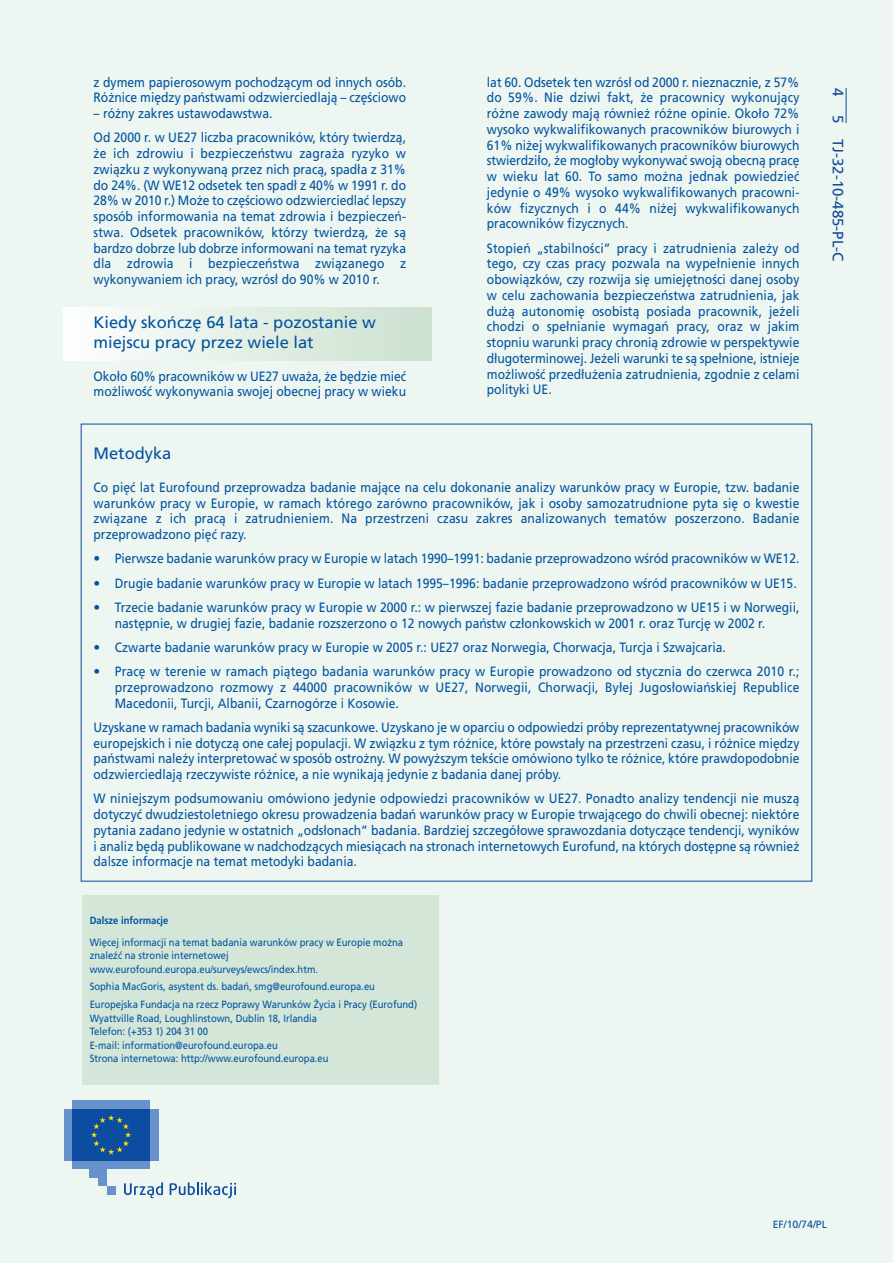
<style>
.page{position:relative;width:893px;height:1263px;background:#edf6f0}
.page>*{position:absolute;margin:0;border:0;box-sizing:border-box;transform-origin:0 0}
.t1{font:16.5px/19.8px "Frutiger LT Com";color:#0153a0}
.t2{font:15px "Frutiger LT Com";color:#0f499d}
.t3{font:13.5px/15.8px "Frutiger LT Com";color:#0153a0;text-align:justify;scale:.9 1}
.t4{font:13.5px/15.8px "Frutiger LT Com";color:#0153a0}
.t5{font:10.5px/13.5px "Frutiger LT Com";color:#0153a0;scale:.9 1}
.t6{font:700 10.5px "Frutiger LT Com";color:#0153a0;scale:.9 1}
.t7{font:10.5px "Frutiger LT Com";color:#0153a0}
</style>
<div class="page">
<svg style="left:124px;top:1182px;width:39px;height:16px"></svg>
<svg style="left:170px;top:1182px;width:66px;height:16px"></svg>
<div style="left:72px;top:1100px;width:78px;height:9px;background:#6892cc"></div>
<div style="left:72px;top:1160px;width:78px;height:9px;background:#6892cc"></div>
<div style="left:150px;top:1109px;width:8px;height:51px;background:#6892cc"></div>
<div style="left:64px;top:1109px;width:8px;height:51px;background:#6892cc"></div>
<div style="left:90px;top:1160px;width:17px;height:18px;background:#6892cc"></div>
<div style="left:98px;top:1160px;width:9px;height:26px;background:#6892cc"></div>
<div style="left:107px;top:1186px;width:8px;height:9px;background:#6892cc"></div>
<div style="left:72px;top:1109px;width:78px;height:51px;background:#0d4da1"></div>
<svg style="left:91px;top:1115px;width:40px;height:39px"></svg>
<div style="left:64px;top:307px;width:368px;height:53px;background:linear-gradient(to right,#fdfefe,#cbe0cf)"></div>
<hr style="left:846px;top:88px;width:1px;height:35px;background:#0f499d">
<div style="left:82px;top:895px;width:357px;height:190px;background:#d4e6d8"></div>
<p class="t3" style="left:94px;top:74px;width:349px">z dymem papierosowym pochodzącym od innych osób.<br>Różnice między państwami odzwierciedlają – częściowo</p>
<p class="t3" style="left:94px;top:101px;width:349px;line-height:24.3px">– różny zakres ustawodawstwa.<br>Od 2000 r. w UE27 liczba pracowników, który twierdzą,</p>
<p class="t3" style="left:94px;top:146px;width:349px">że ich zdrowiu i bezpieczeństwu zagraża ryzyko w związku z wykonywaną przez nich pracą, spadła z 31% do 24%. (W WE12 odsetek ten spadł z 40% w 1991 r. do 28% w 2010 r.) Może to częściowo odzwierciedlać lepszy sposób informowania na temat zdrowia i bezpieczeń&shy;stwa. Odsetek pracowników, którzy twierdzą, że są bardzo dobrze lub dobrze informowani na temat ryzyka dla zdrowia i bezpieczeństwa związanego z wykonywaniem ich pracy, wzrósł do 90% w 2010 r.</p>
<p class="t1" style="left:94px;top:313px;width:284px">Kiedy skończę 64 lata - pozostanie w miejscu pracy przez wiele lat</p>
<p class="t3" style="left:94px;top:368px;width:349px">Około 60% pracowników w UE27 uważa, że będzie mieć możliwość wykonywania swojej obecnej pracy w wieku</p>
<p class="t3" style="left:487px;top:74px;width:349px">lat 60. Odsetek ten wzrósł od 2000 r. nieznacznie, z 57% do 59%. Nie dziwi fakt, że pracownicy wykonujący różne zawody mają również różne opinie. Około 72% wysoko wykwalifikowanych pracowników biurowych i 61% niżej wykwalifikowanych pracowników biurowych stwierdziło, że mogłoby wykonywać swoją obecną pracę w wieku lat 60. To samo można jednak powiedzieć jedynie o 49% wysoko wykwalifikowanych pracowni&shy;ków fizycznych i o 44% niżej wykwalifikowanych pracowników fizycznych.</p>
<p class="t3" style="left:487px;top:240px;width:349px">Stopień „stabilności” pracy i zatrudnienia zależy od tego, czy czas pracy pozwala na wypełnienie innych obowiązków, czy rozwija się umiejętności danej osoby w celu zachowania bezpieczeństwa zatrudnienia, jak dużą autonomię osobistą posiada pracownik, jeżeli chodzi o spełnianie wymagań pracy, oraz w jakim stopniu warunki pracy chronią zdrowie w perspektywie długoterminowej. Jeżeli warunki te są spełnione, istnieje możliwość przedłużenia zatrudnienia, zgodnie z celami polityki UE.</p>
<p class="t1" style="left:94px;top:443px;width:79px">Metodyka</p>
<p class="t3" style="left:94px;top:479px;width:786px">Co pięć lat Eurofound przeprowadza badanie mające na celu dokonanie analizy warunków pracy w Europie, tzw. badanie warunków pracy w Europie, w ramach którego zarówno pracowników, jak i osoby samozatrudnione pyta się o kwestie związane z ich pracą i zatrudnieniem. Na przestrzeni czasu zakres analizowanych tematów poszerzono. Badanie przeprowadzono pięć razy.</p>
<p class="t4" style="left:94px;top:551px;width:707px">• Pierwsze badanie warunków pracy w Europie w latach 1990–1991: badanie przeprowadzono wśród pracowników w WE12.</p>
<p class="t4" style="left:94px;top:575px;width:705px">• Drugie badanie warunków pracy w Europie w latach 1995–1996: badanie przeprowadzono wśród pracowników w UE15.</p>
<p class="t4" style="left:115px;top:599px;width:686px;text-indent:-21px">• Trzecie badanie warunków pracy w Europie w 2000 r.: w pierwszej fazie badanie przeprowadzono w UE15 i w Norwegii, następnie, w drugiej fazie, badanie rozszerzono o 12 nowych państw członkowskich w 2001 r. oraz Turcję w 2002 r.</p>
<p class="t4" style="left:94px;top:639px;width:634px">• Czwarte badanie warunków pracy w Europie w 2005 r.: UE27 oraz Norwegia, Chorwacja, Turcja i Szwajcaria.</p>
<p class="t4" style="left:115px;top:663px;width:686px;text-align:justify;text-indent:-21px">• Pracę w terenie w ramach piątego badania warunków pracy w Europie prowadzono od stycznia do czerwca 2010 r.; przeprowadzono rozmowy z 44000 pracowników w UE27, Norwegii, Chorwacji, Byłej Jugosłowiańskiej Republice Macedonii, Turcji, Albanii, Czarnogórze i Kosowie.</p>
<p class="t3" style="left:94px;top:719px;width:786px">Uzyskane w ramach badania wyniki są szacunkowe. Uzyskano je w oparciu o odpowiedzi próby reprezentatywnej pracowników europejskich i nie dotyczą one całej populacji. W związku z tym różnice, które powstały na przestrzeni czasu, i różnice między państwami należy interpretować w sposób ostrożny. W powyższym tekście omówiono tylko te różnice, które prawdopodobnie odzwierciedlają rzeczywiste różnice, a nie wynikają jedynie z badania danej próby.</p>
<p class="t3" style="left:94px;top:791px;width:786px">W niniejszym podsumowaniu omówiono jedynie odpowiedzi pracowników w UE27. Ponadto analizy tendencji nie muszą dotyczyć dwudziestoletniego okresu prowadzenia badań warunków pracy w Europie trwającego do chwili obecnej: niektóre pytania zadano jedynie w ostatnich „odsłonach” badania. Bardziej szczegółowe sprawozdania dotyczące tendencji, wyników i analiz będą publikowane w nadchodzących miesiącach na stronach internetowych Eurofund, na których dostępne są również dalsze informacje na temat metodyki badania.</p>
<p class="t6" style="left:90px;top:914px;width:89px">Dalsze informacje</p>
<p class="t5" style="left:90px;top:935px;width:350px">Więcej informacji na temat badania warunków pracy w Europie można znaleźć na stronie internetowej www.eurofound.europa.eu/surveys/ewcs/index.htm.</p>
<p class="t5" style="left:90px;top:978px;width:365px;line-height:17.7px">Sophia MacGoris, asystent ds. badań, smg@eurofound.europa.eu<br>Europejska Fundacja na rzecz Poprawy Warunków Życia i Pracy (Eurofund)</p>
<p class="t5" style="left:90px;top:1011px;width:267px">Wyattville Road, Loughlinstown, Dublin 18, Irlandia Telefon: (+353 1) 204 31 00<br>E-mail: information@eurofound.europa.eu<br>Strona internetowa: http://www.eurofound.europa.eu</p>
<p class="t2" style="left:847px;top:88px;width:10px;rotate:90deg">4</p>
<p class="t2" style="left:847px;top:115px;width:147px;rotate:90deg">5 TJ-32-10-485-PL-C</p>
<p class="t7" style="left:773px;top:1218px;width:56px">EF/10/74/PL</p>
</div>
